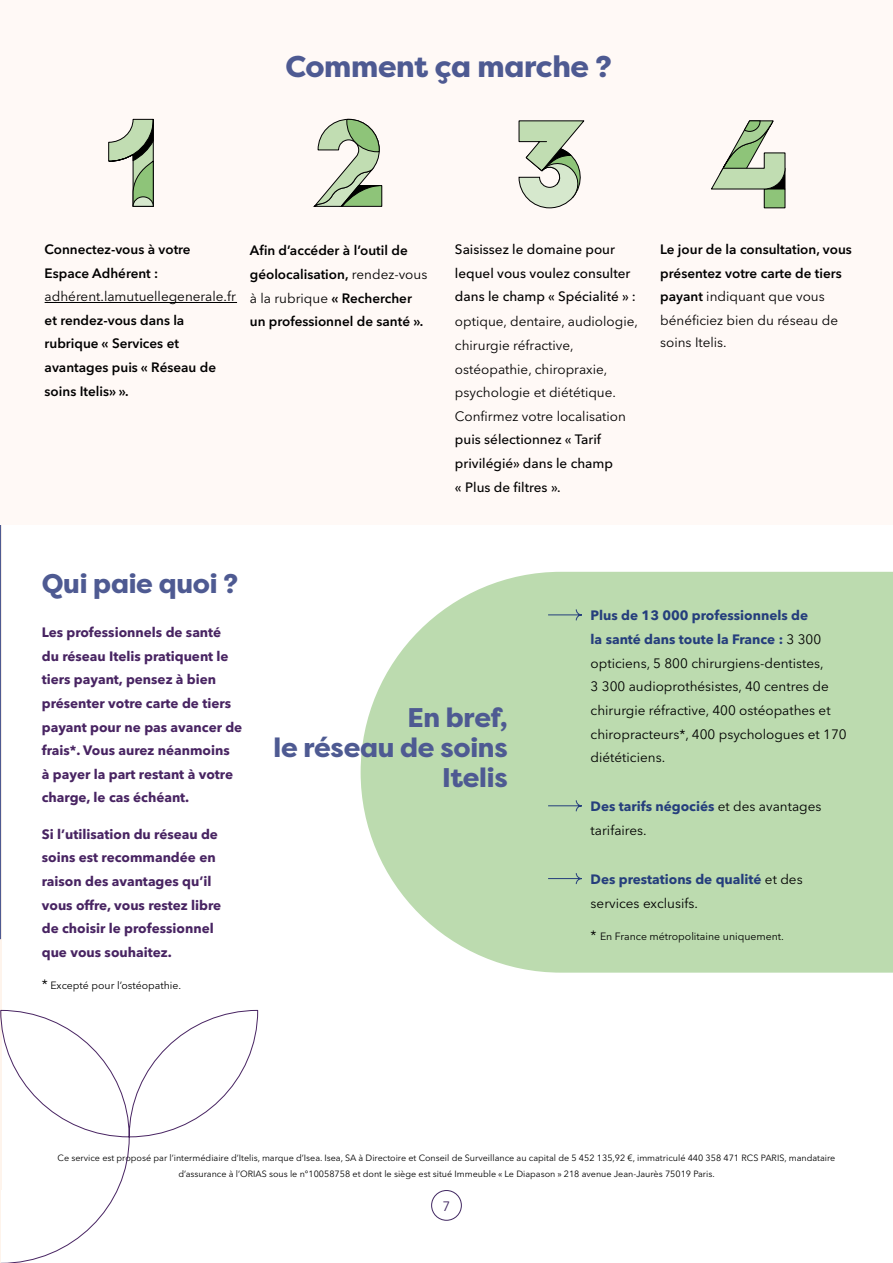
<style>
.page{position:relative;width:893px;height:1263px;background:#fff}
.page>*{position:absolute;margin:0;border:0;box-sizing:border-box;transform-origin:0 0}
.Titres_Fiches_H2{font:800 30px "Filson Pro";letter-spacing:-.01em;color:#4e5a92}
.Titres_Fiches_H2-2{font:800 27px/29.7px "Filson Pro";letter-spacing:-.01em;color:#4e5a92;text-align:right}
.t1{font:13.5px/23.7px "Avenir Next LT Pro";color:#000}
.t2{font:600 13.5px/23.7px "Avenir Next LT Pro";color:#000}
.t3{font:700 13.5px/23.7px "Avenir Next LT Pro";color:#482462}
.t4{font:500 13.5px/23.7px "Avenir Next LT Pro";color:#000}
.t5{font:700 13.5px/23.7px "Avenir Next LT Pro";color:#253e7c}
.t6{font:13.5px "Avenir Next LT Pro";color:#412761}
.Notes_Bas_de_page{font:10.5px "Avenir Next LT Pro";color:#000}
.t7{font:9px/15.8px "Avenir Next LT Pro";color:#000;text-align:center}
.s1{font-weight:400}
.s2{font-weight:500}
.s3{font-size:13.5px}
.s4{font-weight:700;color:#253e7c}
.s5{font-weight:400;color:#000}
</style>
<div class="page">
<div style="left:431px;top:1190px;width:31px;height:30px;border:1px solid #412761;border-radius:50%"></div>
<hr style="left:0;top:454px;width:1px;height:736px;background:#fef4ec">
<svg style="left:0;top:525px;width:1px;height:414px"></svg>
<div style="left:0;top:0;width:893px;height:524px;background:#fff9f6"></div>
<svg style="left:0;top:1010px;width:258px;height:253px"></svg>
<svg style="left:361px;top:572px;width:532px;height:401px;background:#c1ddb5"></svg>
<svg style="left:547px;top:609px;width:35px;height:12px"></svg>
<svg style="left:547px;top:799px;width:35px;height:13px"></svg>
<svg style="left:547px;top:872px;width:35px;height:13px"></svg>
<hr style="left:45px;top:302px;width:192px;height:1px;background:#000">
<svg style="left:108px;top:119px;width:46px;height:88px"></svg>
<div style="left:340px;top:185px;width:42px;height:22px;border:1px solid #000"></div>
<svg style="left:313px;top:119px;width:67px;height:88px"></svg>
<svg style="left:518px;top:120px;width:67px;height:88px"></svg>
<div style="left:764px;top:189px;width:21px;height:19px;background:#8ec479"></div>
<div style="left:764px;top:189px;width:21px;height:19px;border:1px solid #000"></div>
<svg style="left:711px;top:120px;width:74px;height:70px"></svg>
<h2 class="Titres_Fiches_H2" style="left:285px;top:47px;width:328px">Comment ça marche ?</h2>
<p class="t2" style="left:45px;top:237px;width:193px">Connectez-vous à votre<br>Espace Adhérent : <span class="s1">adhérent.lamutuellegenerale.fr </span>et rendez-vous dans la rubrique « Services et avantages puis « Réseau de soins Itelis» ».</p>
<p class="t2" style="left:250px;top:239px;width:179px">Afin d’accéder à l’outil de géolocalisation, <span class="s1">rendez-vous à la rubrique</span> « Rechercher un professionnel de santé ».</p>
<p class="t4" style="left:455px;top:237px;width:183px">Saisissez le domaine pour lequel vous voulez consulter dans le champ « Spécialité » :</p>
<p class="t1" style="left:455px;top:310px;width:185px">optique, dentaire, audiologie, chirurgie réfractive, ostéopathie, chiropraxie, psychologie et diététique.<br>Confirmez votre localisation <span class="s2">puis sélectionnez « Tarif privilégié» dans le champ<br>« Plus de filtres ».</span></p>
<p class="t2" style="left:660px;top:237px;width:193px">Le jour de la consultation, vous présentez votre carte de tiers payant <span class="s1">indiquant que vous bénéficiez bien du réseau de</span></p>
<p class="t1" style="left:660px;top:330px;width:68px">soins Itelis.</p>
<h2 class="Titres_Fiches_H2-2" style="left:42px;top:569px;width:198px">Qui paie quoi ?</h2>
<p class="t3" style="left:42px;top:620px;width:202px">Les professionnels de santé<br>du réseau Itelis pratiquent le tiers payant, pensez à bien présenter votre carte de tiers payant pour ne pas avancer de frais*. Vous aurez néanmoins<br>à payer la part restant à votre charge, le cas échéant.</p>
<p class="t3" style="left:42px;top:822px;width:181px">Si l’utilisation du réseau de soins est recommandée en raison des avantages qu’il vous offre, vous restez libre de choisir le professionnel que vous souhaitez.</p>
<p class="Notes_Bas_de_page" style="left:42px;top:979px;width:141px"><span class="s3">*</span> Excepté pour l’ostéopathie.</p>
<h2 class="Titres_Fiches_H2-2" style="left:274px;top:703px;width:236px">En bref,<br>le réseau de soins<br>Itelis</h2>
<p class="t1" style="left:591px;top:604px;width:258px"><span class="s4">Plus de 13 000 professionnels de<br>la santé dans toute la France :</span> 3 300 opticiens, 5 800 chirurgiens-dentistes,<br>3 300 audioprothésistes, 40 centres de chirurgie réfractive, 400 ostéopathes et chiropracteurs*, 400 psychologues et 170 diététiciens.</p>
<p class="t1" style="left:591px;top:795px;width:232px"><span class="s4">Des tarifs négociés</span> et des avantages tarifaires.</p>
<p class="t5" style="left:591px;top:867px;width:214px">Des prestations de qualité <span class="s5">et des services exclusifs.</span></p>
<p class="Notes_Bas_de_page" style="left:591px;top:930px;width:195px"><span class="s3">*</span> En France métropolitaine uniquement.</p>
<p class="t7" style="left:58px;top:1150px;width:779px">Ce service est proposé par l’intermédiaire d’Itelis, marque d’Isea. Isea, SA à Directoire et Conseil de Surveillance au capital de 5 452 135,92 €, immatriculé 440 358 471 RCS PARIS, mandataire d’assurance à l’ORIAS sous le n°10058758 et dont le siège est situé Immeuble « Le Diapason » 218 avenue Jean-Jaurès 75019 Paris.</p>
<p class="t6" style="left:443px;top:1198px;width:9px">7</p>
</div>
